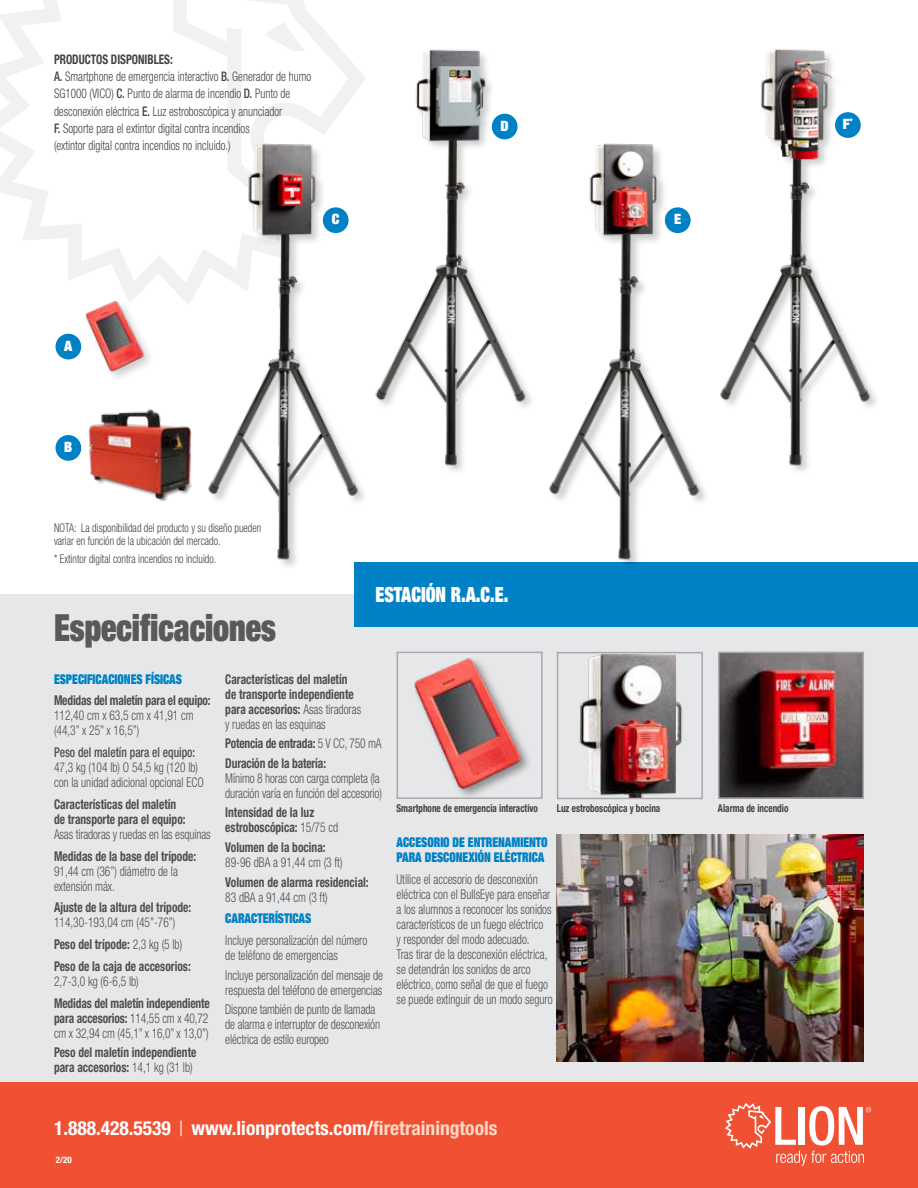
<style>
.page{position:relative;width:918px;height:1188px;background:#fff}
.page>*{position:absolute;margin:0;border:0;box-sizing:border-box;transform-origin:0 0}
.t1{font:900 condensed 37.5px "Helvetica Neue LT Std";color:#58595b;scale:.85 1}
.t2{font:900 condensed 21px "Helvetica Neue LT Std";color:#fff;scale:.85 1}
.t3{font:700 condensed 19.5px "Helvetica Neue LT Std";color:#fff}
.t4{font:900 condensed 14.25px "Helvetica Neue LT Std";color:#fff}
.t5{font:300 condensed 13.5px/15px "Helvetica Neue LT Std";color:#4d4d4f;scale:.85 1}
.t6{font:700 condensed 13.5px/15px "Helvetica Neue LT Std";color:#4d4d4f;scale:.85 1}
.t7{font:900 condensed 13.5px/15px "Helvetica Neue LT Std";color:#0081c6;scale:.85 1}
.t8{font:500 condensed 13.5px "Helvetica Neue LT Std";color:#4d4d4f;scale:.85 1}
.t9{font:300 condensed 13.2px/17.4px "Helvetica Neue LT Std";color:#414042;scale:.85 1}
.t10{font:300 condensed 12px/13.5px "Helvetica Neue LT Std";color:#414042;scale:.85 1}
.t11{font:700 condensed 10.8px "Helvetica Neue LT Std";color:#414042;scale:.85 1}
.t12{font:700 condensed 9px "Helvetica Neue LT Std";color:#fff}
.s1{font-weight:700}
.s2{font-weight:500}
.s3{font-weight:300}
.s4{font-weight:300;font-size:21px}
.s5{color:#fdd9c8}
</style>
<div class="page">
<svg style="left:0;top:0;width:356px;height:305px"></svg>
<svg style="left:264px;top:22px;width:41px;height:29px"></svg>
<div style="left:0;top:594px;width:918px;height:501px;background:#e6e7e8"></div>
<div style="left:0;top:1083px;width:918px;height:105px;background:#f05133"></div>
<svg style="left:725px;top:1103px;width:146px;height:63px"></svg>
<div style="left:354px;top:563px;width:564px;height:64px;background:#0081c6"></div>
<img style="left:579px;top:655px;width:104px;height:141px">
<div style="left:557px;top:652px;width:146px;height:147px;border:2px solid #a7a9ac"></div>
<img style="left:414px;top:658px;width:116px;height:138px">
<div style="left:397px;top:652px;width:146px;height:147px;border:2px solid #a7a9ac"></div>
<img style="left:721px;top:655px;width:140px;height:141px">
<div style="left:718px;top:652px;width:146px;height:147px;border:2px solid #a7a9ac"></div>
<img style="left:557px;top:835px;width:307px;height:227px">
<img style="left:720px;top:49px;width:156px;height:422px">
<img style="left:195px;top:85px;width:177px;height:481px">
<img style="left:542px;top:143px;width:165px;height:423px">
<img style="left:356px;top:49px;width:190px;height:439px">
<img style="left:88px;top:409px;width:104px;height:92px">
<div style="left:56px;top:435px;width:25px;height:26px;background:#0081c6;border-radius:50%"></div>
<div style="left:56px;top:334px;width:25px;height:25px;background:#0081c6;border-radius:50%"></div>
<div style="left:323px;top:207px;width:26px;height:26px;background:#0081c6;border-radius:50%"></div>
<div style="left:835px;top:112px;width:26px;height:26px;background:#0081c6;border-radius:50%"></div>
<div style="left:665px;top:207px;width:26px;height:26px;background:#0081c6;border-radius:50%"></div>
<div style="left:492px;top:114px;width:26px;height:25px;background:#0081c6;border-radius:50%"></div>
<div style="left:84px;top:299px;width:71px;height:84px;background:#fff"></div>
<img style="left:85px;top:300px;width:61px;height:74px">
<p class="t9" style="left:54px;top:50px;width:304px"><span class="s1">PRODUCTOS DISPONIBLES:<br></span><span class="s2">A.</span> Smartphone de emergencia interactivo <span class="s2">B.</span> Generador de humo SG1000 (VICO) <span class="s2">C.</span> Punto de alarma de incendio <span class="s2">D.</span> Punto de desconexión eléctrica <span class="s2">E.</span> Luz estroboscópica y anunciador<br><span class="s2">F.</span> Soporte para el extintor digital contra incendios<br>(extintor digital contra incendios no incluido.)</p>
<p class="t4" style="left:332px;top:210px;width:9px">C</p>
<p class="t4" style="left:501px;top:117px;width:10px">D</p>
<p class="t4" style="left:64px;top:337px;width:10px">A</p>
<p class="t4" style="left:64px;top:438px;width:10px">B</p>
<p class="t10" style="left:54px;top:521px;width:245px">NOTA: La disponibilidad del producto y su diseño pueden variar en función de la ubicación del mercado.</p>
<p class="t10" style="left:54px;top:551px;width:192px">* Extintor digital contra incendios no incluido.</p>
<h1 class="t1" style="left:54px;top:604px;width:262px">Especificaciones</h1>
<h2 class="t2" style="left:375px;top:581px;width:158px">ESTACIÓN R.A.C.E.</h2>
<p class="t4" style="left:674px;top:210px;width:9px">E</p>
<p class="t7" style="left:54px;top:671px;width:152px">ESPECIFICACIONES FÍSICAS</p>
<p class="t6" style="left:54px;top:693px;width:186px">Medidas del maletín para el equipo:</p>
<p class="t5" style="left:54px;top:708px;width:166px">112,40 cm x 63,5 cm x 41,91 cm (44,3” x 25” x 16,5”)</p>
<p class="t8" style="left:54px;top:744px;width:168px">Peso del maletín para el equipo:</p>
<p class="t5" style="left:54px;top:760px;width:178px">47,3 kg (104 lb) O 54,5 kg (120 lb) con la unidad adicional opcional ECO</p>
<p class="t6" style="left:54px;top:796px;width:156px">Características del maletín de transporte para el equipo:</p>
<p class="t5" style="left:54px;top:826px;width:186px">Asas tiradoras y ruedas en las esquinas</p>
<p class="t6" style="left:54px;top:848px;width:169px">Medidas de la base del trípode:</p>
<p class="t5" style="left:54px;top:863px;width:147px">91,44 cm (36”) diámetro de la extensión máx.</p>
<p class="t6" style="left:54px;top:900px;width:163px">Ajuste de la altura del trípode:</p>
<p class="t6" style="left:54px;top:912px;width:162px;line-height:21.8px"><span class="s3">114,30-193,04 cm (45”-76”)<br></span>Peso del trípode: <span class="s3">2,3 kg (5 lb)<br></span>Peso de la caja de accesorios:</p>
<p class="t5" style="left:54px;top:973px;width:101px">2,7-3,0 kg (6-6,5 lb)</p>
<p class="t6" style="left:54px;top:995px;width:185px;text-align:justify">Medidas del maletín independiente para accesorios: <span class="s3">114,55 cm x 40,72 cm x 32,94 cm (45,1” x 16,0” x 13,0”)</span></p>
<p class="t6" style="left:54px;top:1045px;width:169px">Peso del maletín independiente para accesorios: <span class="s3">14,1 kg (31 lb)</span></p>
<p class="t6" style="left:225px;top:671px;width:161px">Características del maletín de transporte independiente para accesorios: <span class="s3">Asas tiradoras y ruedas en las esquinas</span></p>
<p class="t6" style="left:225px;top:733px;width:185px;line-height:19.6px">Potencia de entrada: <span class="s3">5 V CC, 750 mA<br></span>Duración de la batería:</p>
<p class="t5" style="left:225px;top:770px;width:186px">Mínimo 8 horas con carga completa (la duración varía en función del accesorio)</p>
<p class="t6" style="left:225px;top:805px;width:134px">Intensidad de la luz estroboscópica: <span class="s3">15/75 cd</span></p>
<p class="t6" style="left:225px;top:839px;width:120px">Volumen de la bocina:</p>
<p class="t5" style="left:225px;top:855px;width:139px">89-96 dBA a 91,44 cm (3 ft)</p>
<p class="t6" style="left:225px;top:874px;width:170px">Volumen de alarma residencial:</p>
<p class="t5" style="left:225px;top:889px;width:122px">83 dBA a 91,44 cm (3 ft)</p>
<p class="t7" style="left:225px;top:911px;width:103px">CARACTERÍSTICAS</p>
<p class="t5" style="left:225px;top:933px;width:169px">Incluye personalización del número de teléfono de emergencias</p>
<p class="t5" style="left:225px;top:967px;width:187px">Incluye personalización del mensaje de respuesta del teléfono de emergencias</p>
<p class="t5" style="left:225px;top:1002px;width:184px">Dispone también de punto de llamada de alarma e interruptor de desconexión eléctrica de estilo europeo</p>
<p class="t11" style="left:397px;top:802px;width:168px">Smartphone de emergencia interactivo</p>
<p class="t11" style="left:557px;top:802px;width:123px">Luz estroboscópica y bocina</p>
<p class="t11" style="left:718px;top:802px;width:84px">Alarma de incendio</p>
<p class="t7" style="left:397px;top:834px;width:179px">ACCESORIO DE ENTRENAMIENTO<br>PARA DESCONEXIÓN ELÉCTRICA</p>
<p class="t5" style="left:397px;top:871px;width:185px">Utilice el accesorio de desconexión eléctrica con el BullsEye para enseñar a los alumnos a reconocer los sonidos característicos de un fuego eléctrico<br>y responder del modo adecuado.<br>Tras tirar de la desconexión eléctrica, se detendrán los sonidos de arco eléctrico, como señal de que el fuego se puede extinguir de un modo seguro</p>
<h3 class="t3" style="left:54px;top:1116px;width:445px">1.888.428.5539 <span class="s4">|</span> www.lionprotects.com/<span class="s5">firetrainingtools</span></h3>
<p class="t12" style="left:56px;top:1155px;width:17px">2/20</p>
<p class="t4" style="left:843px;top:115px;width:12px">F<sup>*</sup></p>
</div>
